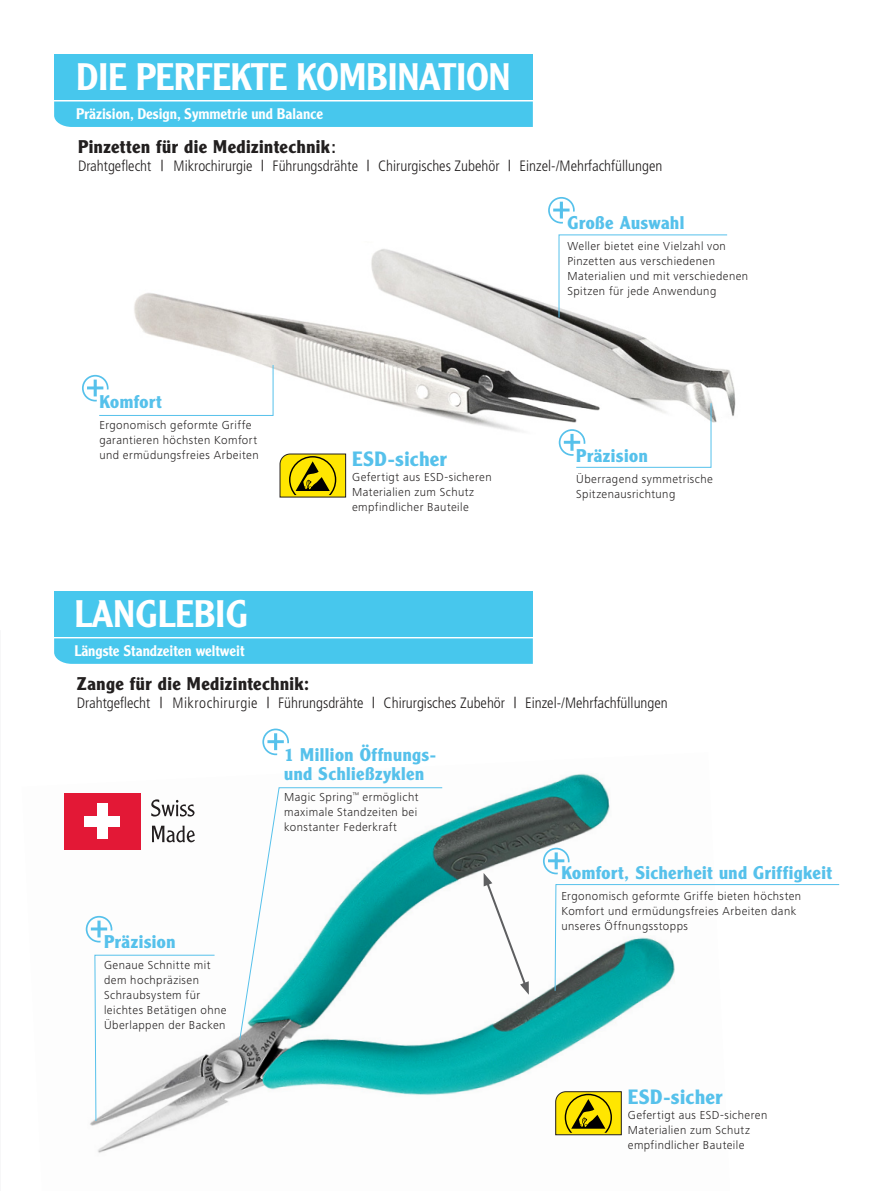
<style>
.page{position:relative;width:893px;height:1191px;background:#fff}
.page>*{position:absolute;margin:0;border:0;box-sizing:border-box;transform-origin:0 0}
.t1{font:500 37.5px "Clearface Gothic LT Std";letter-spacing:-.01em;color:#fff}
.t2{font:700 20.25px "Clearface Gothic LT Std";letter-spacing:.025em;color:#56c1eb}
.t3{font:700 18px/19.5px "Clearface Gothic LT Std";letter-spacing:.025em;color:#56c1eb}
.t4{font:700 18px "Clearface Gothic LT Std";letter-spacing:.03em;color:#221f1f}
.t5{font:300 condensed 15px "Frutiger";color:#221f1f}
.t6{font:500 15px "Clearface Gothic LT Std";color:#fff}
.t7{font:300 12px/15px "Frutiger Next LT";letter-spacing:.035em;color:#221f1f}
.s1{font-family:"Frutiger";font-stretch:condensed;font-size:17.25px}
.s2{font-stretch:normal}
</style>
<div class="page">
<img style="left:134px;top:249px;width:602px;height:196px">
<img style="left:64px;top:755px;width:594px;height:398px">
<svg style="left:548px;top:197px;width:27px;height:26px"></svg>
<svg style="left:558px;top:234px;width:170px;height:84px"></svg>
<svg style="left:559px;top:402px;width:153px;height:66px"></svg>
<svg style="left:82px;top:364px;width:192px;height:52px"></svg>
<svg style="left:484px;top:873px;width:45px;height:121px"></svg>
<svg style="left:543px;top:847px;width:27px;height:27px"></svg>
<svg style="left:554px;top:883px;width:286px;height:108px"></svg>
<svg style="left:239px;top:787px;width:204px;height:253px"></svg>
<svg style="left:262px;top:728px;width:27px;height:27px"></svg>
<svg style="left:94px;top:954px;width:121px;height:167px"></svg>
<svg style="left:86px;top:916px;width:26px;height:26px"></svg>
<div style="left:64px;top:793px;width:76px;height:56px;background:#e31836"></div>
<div style="left:84px;top:816px;width:36px;height:10px;background:#fff"></div>
<div style="left:97px;top:803px;width:10px;height:36px;background:#fff"></div>
<svg style="left:152px;top:825px;width:43px;height:17px"></svg>
<svg style="left:151px;top:799px;width:44px;height:17px"></svg>
<svg style="left:279px;top:453px;width:68px;height:45px;background:#c6b40e"></svg>
<svg style="left:555px;top:1090px;width:67px;height:45px;background:#c6b40b"></svg>
<svg style="left:54px;top:638px;width:479px;height:26px;background:#4bc8ed"></svg>
<div style="left:54px;top:591px;width:479px;height:45px;background:#47c7ed"></div>
<div style="left:54px;top:101px;width:479px;height:26px;background:#47c7ed"></div>
<div style="left:54px;top:54px;width:479px;height:45px;background:#47c7ed"></div>
<h1 class="t1" style="left:76px;top:56px;width:436px">DIE PERFEKTE KOMBINATION</h1>
<p class="t6" style="left:76px;top:105px;width:248px">Präzision, Design, Symmetrie und Balance</p>
<h3 class="t4" style="left:78px;top:137px;width:259px">Pinzetten für die Medizintechnik<span class="s1">:</span></h3>
<p class="t5" style="left:78px;top:160px;width:586px">Drahtgeflecht <span class="s2">|</span> Mikrochirurgie <span class="s2">|</span> Führungsdrähte <span class="s2">|</span> Chirurgisches Zubehör <span class="s2">|</span> Einzel-/Mehrfachfüllungen</p>
<h3 class="t3" style="left:99px;top:391px;width:64px">Komfort</h3>
<p class="t7" style="left:99px;top:418px;width:161px">Ergonomisch geformte Griffe garantieren höchsten Komfort und ermüdungsfreies Arbeiten</p>
<h1 class="t1" style="left:74px;top:593px;width:175px">LANGLEBIG</h1>
<p class="t6" style="left:74px;top:642px;width:172px">Längste Standzeiten weltweit</p>
<h2 class="t2" style="left:352px;top:448px;width:96px">ESD-sicher</h2>
<p class="t7" style="left:352px;top:470px;width:141px">Gefertigt aus ESD-sicheren<br>Materialien zum Schutz empfindlicher Bauteile</p>
<h3 class="t3" style="left:567px;top:213px;width:119px">Große Auswahl</h3>
<p class="t7" style="left:567px;top:239px;width:182px">Weller bietet eine Vielzahl von<br>Pinzetten aus verschiedenen<br>Materialien und mit verschiedenen<br>Spitzen für jede Anwendung</p>
<h3 class="t3" style="left:576px;top:445px;width:73px">Präzision</h3>
<p class="t7" style="left:576px;top:471px;width:138px">Überragend symmetrische<br>Spitzenausrichtung</p>
<h3 class="t4" style="left:77px;top:673px;width:234px">Zange für die Medizintechnik:</h3>
<p class="t5" style="left:77px;top:697px;width:592px">Drahtgeflecht <span class="s2">|</span> Mikrochirurgie <span class="s2">|</span> Führungsdrähte <span class="s2">|</span> Chirurgisches Zubehör <span class="s2">|</span> Einzel-/Mehrfachfüllungen</p>
<h3 class="t3" style="left:104px;top:932px;width:73px">Präzision</h3>
<p class="t7" style="left:104px;top:958px;width:124px">Genaue Schnitte mit dem hochpräzisen<br>Schraubsystem für leichtes Betätigen ohne<br>Überlappen der Backen</p>
<h3 class="t3" style="left:284px;top:744px;width:153px">1 Million Öffnungs&shy;und Schließzyklen</h3>
<p class="t7" style="left:284px;top:790px;width:136px;text-align:justify">Magic Spring<sup>™</sup> ermöglicht maximale Standzeiten bei konstanter Federkraft</p>
<h3 class="t3" style="left:561px;top:862px;width:272px">Komfort, Sicherheit und Griffigkeit</h3>
<p class="t7" style="left:561px;top:888px;width:241px">Ergonomisch geformte Griffe bieten höchsten<br>Komfort und ermüdungsfreies Arbeiten dank unseres Öffnungsstopps</p>
<h2 class="t2" style="left:628px;top:1085px;width:96px">ESD-sicher</h2>
<p class="t7" style="left:628px;top:1107px;width:141px">Gefertigt aus ESD-sicheren<br>Materialien zum Schutz empfindlicher Bauteile</p>
</div>
